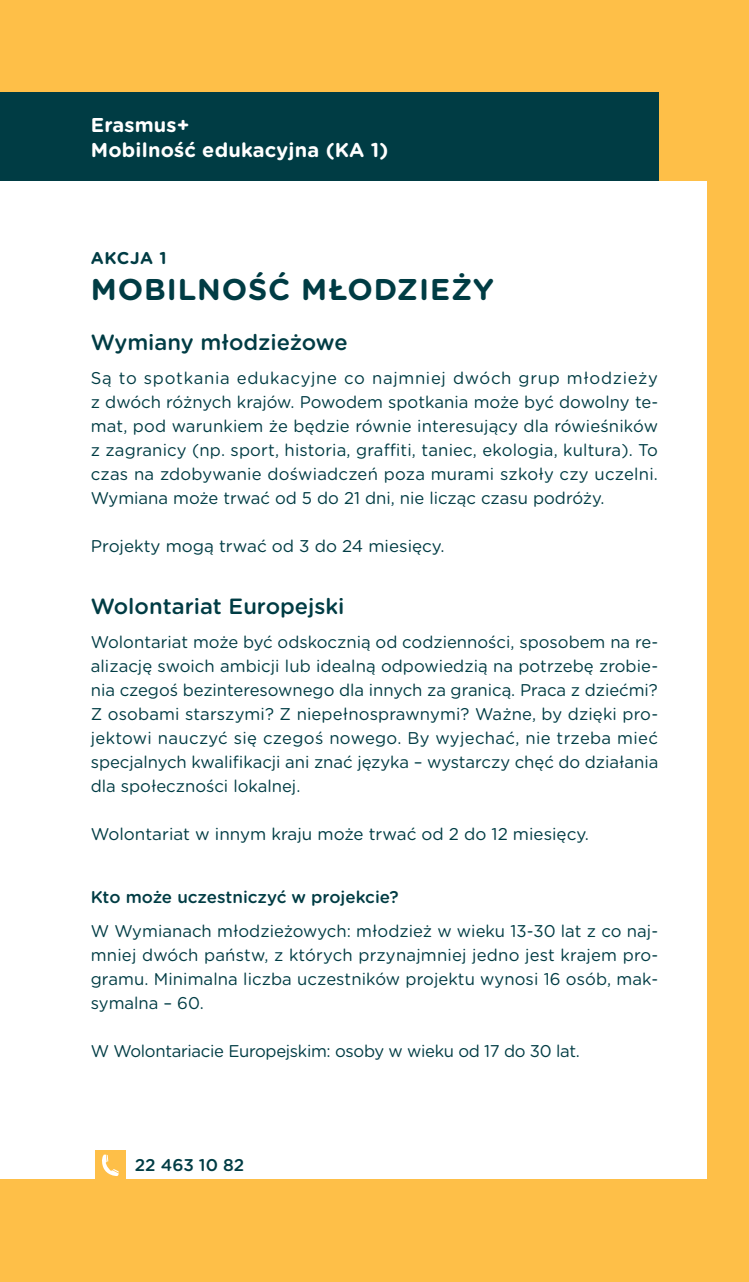
<style>
.page{position:relative;width:749px;height:1282px;background:#fff}
.page>*{position:absolute;margin:0;border:0;box-sizing:border-box;transform-origin:0 0}
.t1{font:700 30px "Gotham Rounded";letter-spacing:.03em;color:#003c44}
.t2{font:500 22px "Gotham Rounded";color:#003c44}
.t3{font:700 20px/24px "Gotham Rounded";color:#fff}
.t4{font:17px/24px "Gotham Rounded";color:#003c44;text-align:justify}
.t5{font:17px "Gotham Rounded";letter-spacing:-.02em;color:#003c44}
.t6{font:500 17px "Gotham Rounded";color:#003c44}
.t7{font:700 17px "Gotham Rounded";letter-spacing:.035em;color:#003c44}
</style>
<div class="page">
<div style="left:0;top:0;width:748px;height:181px;background:#febf48"></div>
<div style="left:95px;top:1149px;width:31px;height:32px;background:#febf48"></div>
<svg style="left:102px;top:1154px;width:17px;height:22px"></svg>
<div style="left:707px;top:137px;width:41px;height:1088px;background:#febf48"></div>
<div style="left:0;top:1178px;width:748px;height:103px;background:#febf48"></div>
<div style="left:0;top:92px;width:658px;height:89px;background:#003c44"></div>
<p class="t3" style="left:91px;top:113px;width:299px">Erasmus+<br>Mobilność edukacyjna (KA 1)</p>
<p class="t7" style="left:91px;top:246px;width:77px">Akcja 1</p>
<h1 class="t1" style="left:91px;top:267px;width:404px">Mobilność młodzieży</h1>
<p class="t2" style="left:91px;top:327px;width:258px">Wymiany młodzieżowe</p>
<p class="t4" style="left:91px;top:365px;width:568px">Są to spotkania edukacyjne co najmniej dwóch grup młodzieży z dwóch różnych krajów. Powodem spotkania może być dowolny te&shy;mat, pod warunkiem że będzie równie interesujący dla rówieśników z zagranicy (np. sport, historia, graffiti, taniec, ekologia, kultura). To czas na zdobywanie doświadczeń poza murami szkoły czy uczelni.<br>Wymiana może trwać od 5 do 21 dni, nie licząc czasu podróży.</p>
<p class="t4" style="left:91px;top:533px;width:355px">Projekty mogą trwać od 3 do 24 miesięcy.</p>
<p class="t2" style="left:91px;top:591px;width:255px">Wolontariat Europejski</p>
<p class="t4" style="left:91px;top:629px;width:569px">Wolontariat może być odskocznią od codzienności, sposobem na re&shy;alizację swoich ambicji lub idealną odpowiedzią na potrzebę zrobie&shy;nia czegoś bezinteresownego dla innych za granicą. Praca z dziećmi?<br>Z osobami starszymi? Z niepełnosprawnymi? Ważne, by dzięki pro&shy;jektowi nauczyć się czegoś nowego. By wyjechać, nie trzeba mieć specjalnych kwalifikacji ani znać języka – wystarczy chęć do działania dla społeczności lokalnej.</p>
<p class="t4" style="left:91px;top:821px;width:499px">Wolontariat w innym kraju może trwać od 2 do 12 miesięcy.</p>
<p class="t6" style="left:91px;top:884px;width:309px">Kto może uczestniczyć w projekcie?</p>
<p class="t4" style="left:91px;top:917px;width:568px">W Wymianach młodzieżowych: młodzież w wieku 13-30 lat z co naj&shy;mniej dwóch państw, z których przynajmniej jedno jest krajem pro&shy;gramu. Minimalna liczba uczestników projektu wynosi 16 osób, mak&shy;symalna – 60.</p>
<p class="t5" style="left:91px;top:1038px;width:490px">W Wolontariacie Europejskim: osoby w wieku od 17 do 30 lat.</p>
<p class="t6" style="left:135px;top:1152px;width:111px">22 463 10 82</p>
</div>
